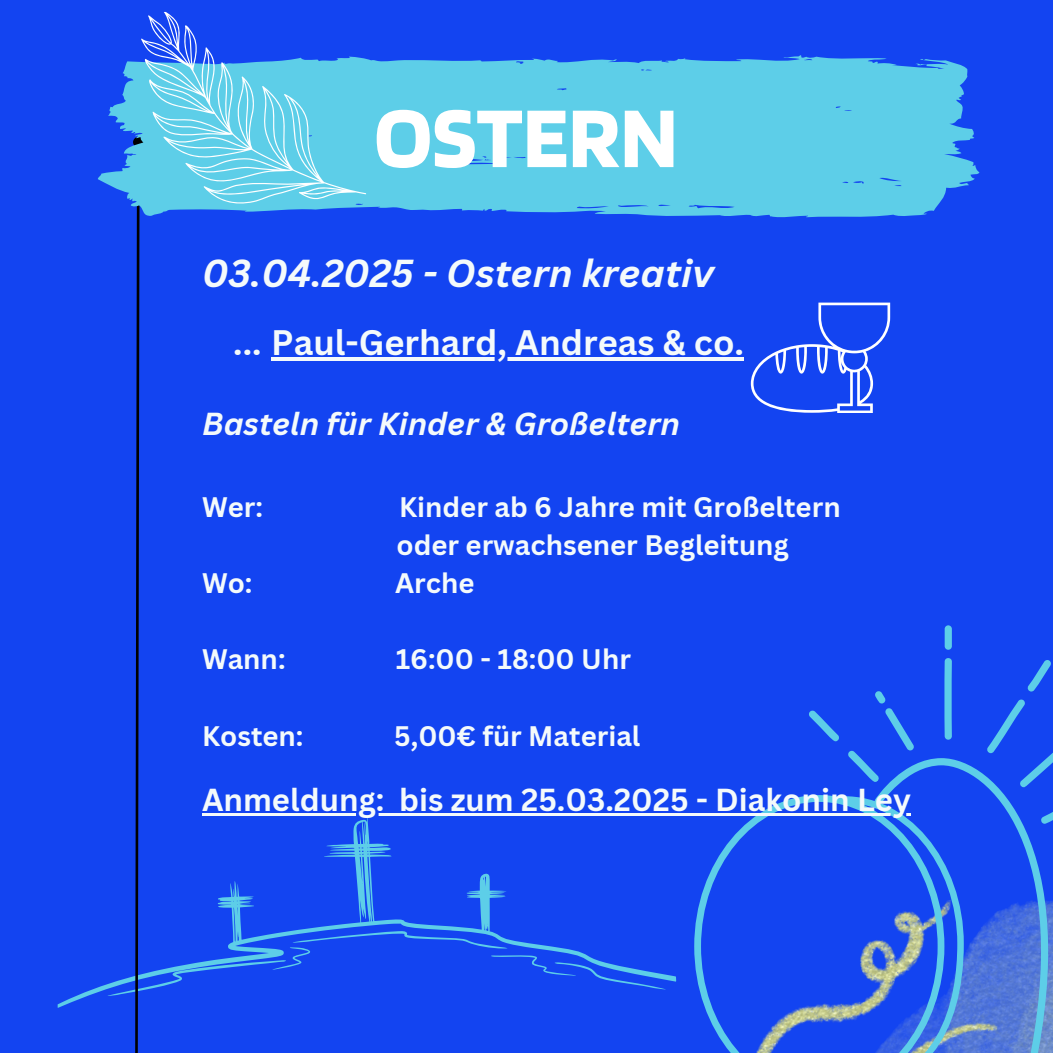
<style>
.page{position:relative;width:1053px;height:1053px;background:#1344f1}
.page>*{position:absolute;margin:0;border:0;box-sizing:border-box;transform-origin:0 0}
.t1{font:700 89.95px "Blinker";color:#fff}
.t2{font:italic 700 37.8px "Canva Sans";color:#f4fafb}
.t3{font:700 34.65px "Canva Sans";color:#f4fafb}
.t4{font:700 30.8px "Canva Sans";color:#f4fafb}
.t5{font:italic 700 30.8px "Canva Sans";color:#f4fafb}
.t6{font:700 27.65px "Canva Sans";color:#f4fafb}
.s1{font-style:italic}
</style>
<div class="page">
<svg style="left:694px;top:795px;width:140px;height:258px"></svg>
<svg style="left:834px;top:796px;width:40px;height:227px"></svg>
<svg style="left:874px;top:758px;width:179px;height:295px"></svg>
<svg style="left:1027px;top:660px;width:24px;height:31px"></svg>
<div style="left:944px;top:625px;width:8px;height:25px;background:#5dcee8;border-radius:4px"></div>
<svg style="left:944px;top:658px;width:8px;height:81px"></svg>
<svg style="left:809px;top:710px;width:30px;height:31px"></svg>
<svg style="left:848px;top:691px;width:66px;height:91px"></svg>
<svg style="left:986px;top:699px;width:67px;height:124px"></svg>
<svg style="left:58px;top:817px;width:618px;height:191px"></svg>
<svg style="left:134px;top:229px;width:7px;height:824px"></svg>
<svg style="left:98px;top:55px;width:881px;height:163px;background:#53bbe9"></svg>
<svg style="left:751px;top:302px;width:139px;height:111px"></svg>
<svg style="left:135px;top:11px;width:232px;height:218px;fill:#5dcee8"></svg>
<hr style="left:271px;top:357px;width:473px;height:3px;background:#f4fafb">
<hr style="left:202px;top:813px;width:182px;height:2px;background:#f4fafb">
<svg style="left:384px;top:813px;width:15px;height:2px"></svg>
<hr style="left:399px;top:813px;width:512px;height:2px;background:#f4fafb">
<p class="t1" style="left:374px;top:81px;width:305px">OSTERN</p>
<h1 class="t2" style="left:202px;top:247px;width:513px">03.04.2025 - Ostern kreativ</h1>
<h2 class="t3" style="left:234px;top:318px;width:511px"><span class="s1">...</span> Paul-Gerhard, Andreas &amp; co.</h2>
<h2 class="t5" style="left:202px;top:401px;width:479px">Basteln für Kinder &amp; Großeltern</h2>
<h2 class="t6" style="left:202px;top:487px;width:62px">Wer:</h2>
<h3 class="t6" style="left:399px;top:487px;width:443px">Kinder ab 6 Jahre mit Großeltern</h3>
<p class="t6" style="left:396px;top:525px;width:394px">oder erwachsener Begleitung</p>
<p class="t6" style="left:202px;top:563px;width:52px">Wo:</p>
<p class="t6" style="left:395px;top:563px;width:81px">Arche</p>
<p class="t6" style="left:202px;top:640px;width:85px">Wann:</p>
<p class="t6" style="left:396px;top:640px;width:237px">16:00 - 18:00 Uhr</p>
<p class="t6" style="left:202px;top:716px;width:103px">Kosten:</p>
<p class="t6" style="left:394px;top:716px;width:248px">5,00€ für Material</p>
<p class="t4" style="left:202px;top:778px;width:184px">Anmeldung:</p>
<h3 class="t4" style="left:399px;top:778px;width:513px">bis zum 25.03.2025 - Diakonin Ley</h3>
</div>
